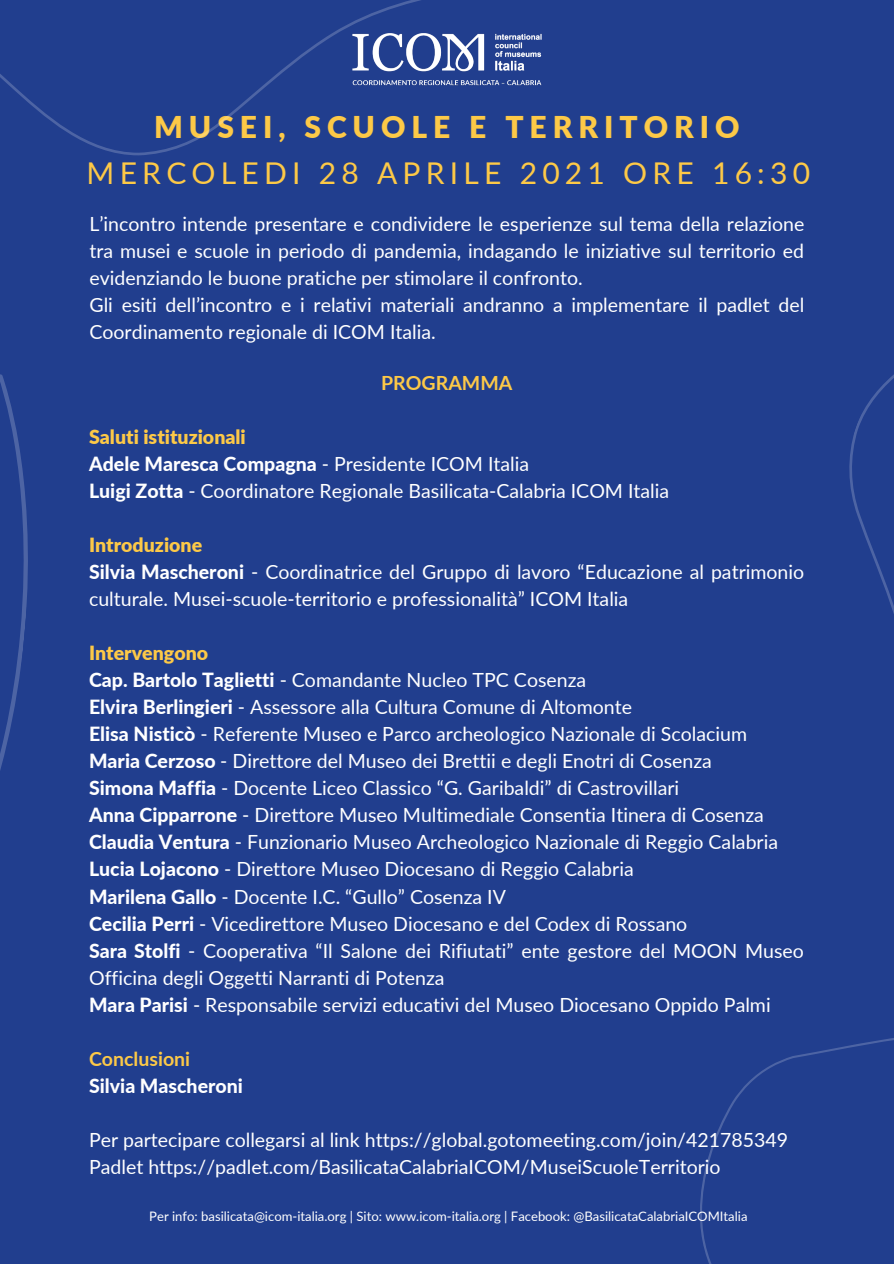
<style>
.page{position:relative;width:894px;height:1264px;background:#fff}
.page>*{position:absolute;margin:0;border:0;box-sizing:border-box;transform-origin:0 0}
.t1{font:30px "Lato";letter-spacing:.175em;color:#fdc947}
.t2{font:900 30px "Lato";letter-spacing:.2em;color:#fdc947}
.t3{font:19.5px/27px "Lato";color:#fff}
.t4{font:900 19.5px "Lato";color:#fdc947}
.t5{font:700 19.5px "Lato";color:#fdc947}
.t6{font:800 19.5px "Lato";color:#fff}
.t7{font:13.05px "Lato";color:#fff}
.s1{font-weight:800}
</style>
<div class="page">
<div style="left:0;top:0;width:893px;height:1263px;background:#213e8e"></div>
<svg style="left:0;top:0;width:421px;height:155px"></svg>
<img style="left:343px;top:23px;width:199px;height:67px">
<svg style="left:700px;top:1038px;width:193px;height:225px"></svg>
<svg style="left:0;top:374px;width:28px;height:396px"></svg>
<svg style="left:849px;top:375px;width:44px;height:236px"></svg>
<p class="t2" style="left:154px;top:108px;width:586px">MUSEI, SCUOLE E TERRITORIO</p>
<p class="t1" style="left:87px;top:155px;width:724px">MERCOLEDI 28 APRILE 2021 ORE 16:30</p>
<p class="t3" style="left:89px;top:210px;width:716px;text-align:justify">L’incontro intende presentare e condividere le esperienze sul tema della relazione tra musei e scuole in periodo di pandemia, indagando le iniziative sul territorio ed evidenziando le buone pratiche per stimolare il confronto.</p>
<p class="t3" style="left:89px;top:291px;width:716px">Gli esiti dell’incontro e i relativi materiali andranno a implementare il padlet del<br>Coordinamento regionale di ICOM Italia.</p>
<p class="t5" style="left:381px;top:370px;width:133px">PROGRAMMA</p>
<p class="t4" style="left:89px;top:424px;width:158px">Saluti istituzionali</p>
<p class="t3" style="left:89px;top:450px;width:441px"><span class="s1">Adele Maresca Compagna</span> - Presidente ICOM Italia</p>
<p class="t3" style="left:89px;top:477px;width:581px"><span class="s1">Luigi Zotta</span> - Coordinatore Regionale Basilicata-Calabria ICOM Italia</p>
<p class="t4" style="left:89px;top:533px;width:115px">Introduzione</p>
<p class="t3" style="left:89px;top:558px;width:716px"><span class="s1">Silvia Mascheroni</span> - Coordinatrice del Gruppo di lavoro “Educazione al patrimonio culturale. Musei-scuole-territorio e professionalità” ICOM Italia</p>
<p class="t4" style="left:89px;top:641px;width:121px">Intervengono</p>
<p class="t3" style="left:89px;top:666px;width:498px"><span class="s1">Cap. Bartolo Taglietti</span> - Comandante Nucleo TPC Cosenza</p>
<p class="t3" style="left:89px;top:693px;width:544px"><span class="s1">Elvira Berlingieri</span> - Assessore alla Cultura Comune di Altomonte</p>
<p class="t3" style="left:89px;top:720px;width:659px"><span class="s1">Elisa Nisticò</span> - Referente Museo e Parco archeologico Nazionale di Scolacium</p>
<p class="t3" style="left:89px;top:747px;width:624px"><span class="s1">Maria Cerzoso</span> - Direttore del Museo dei Brettii e degli Enotri di Cosenza</p>
<p class="t3" style="left:89px;top:774px;width:591px"><span class="s1">Simona Maffia</span> - Docente Liceo Classico “G. Garibaldi” di Castrovillari</p>
<p class="t3" style="left:89px;top:801px;width:676px"><span class="s1">Anna Cipparrone</span> - Direttore Museo Multimediale Consentia Itinera di Cosenza</p>
<p class="t3" style="left:89px;top:828px;width:690px"><span class="s1">Claudia Ventura</span> - Funzionario Museo Archeologico Nazionale di Reggio Calabria</p>
<p class="t3" style="left:89px;top:855px;width:546px"><span class="s1">Lucia Lojacono</span> - Direttore Museo Diocesano di Reggio Calabria</p>
<p class="t3" style="left:89px;top:882px;width:418px"><span class="s1">Marilena Gallo</span> - Docente I.C. “Gullo” Cosenza IV</p>
<p class="t3" style="left:89px;top:909px;width:599px"><span class="s1">Cecilia Perri</span> - Vicedirettore Museo Diocesano e del Codex di Rossano</p>
<p class="t3" style="left:89px;top:936px;width:716px"><span class="s1">Sara Stolfi</span> - Cooperativa “Il Salone dei Rifiutati” ente gestore del MOON Museo<br>Officina degli Oggetti Narranti di Potenza</p>
<p class="t3" style="left:89px;top:990px;width:683px"><span class="s1">Mara Parisi</span> - Responsabile servizi educativi del Museo Diocesano Oppido Palmi</p>
<p class="t5" style="left:89px;top:1046px;width:103px">Conclusioni</p>
<p class="t6" style="left:89px;top:1073px;width:155px">Silvia Mascheroni</p>
<p class="t3" style="left:89px;top:1125px;width:700px">Per partecipare collegarsi al link https://global.gotomeeting.com/join/421785349</p>
<p class="t3" style="left:89px;top:1152px;width:633px">Padlet https://padlet.com/BasilicataCalabriaICOM/MuseiScuoleTerritorio</p>
<p class="t7" style="left:149px;top:1207px;width:599px">Per info: basilicata@icom-italia.org | Sito: www.icom-italia.org | Facebook: @BasilicataCalabriaICOMItalia</p>
</div>
